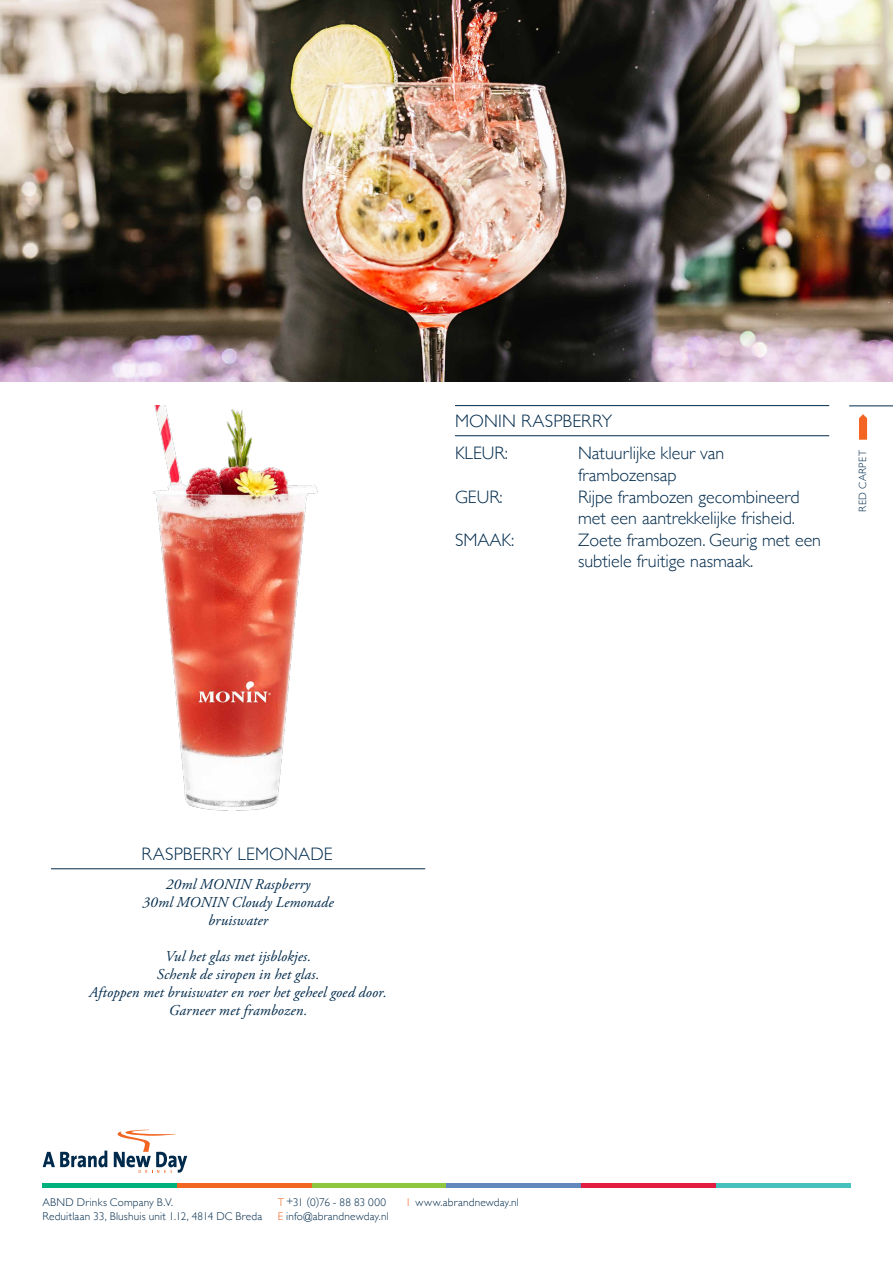
<style>
.page{position:relative;width:893px;height:1263px;background:#fff}
.page>*{position:absolute;margin:0;border:0;box-sizing:border-box;transform-origin:0 0}
.t1{font:300 18px/21.6px "Gill Sans";color:#002a4b}
.t2{font:italic 15px/18px "Adobe Garamond Pro";letter-spacing:.01em;color:#002a4b;text-align:center}
.t3{font:300 11.25px/13.5px "Gill Sans";letter-spacing:.015em;color:#002a4b}
.t4{font:300 10.5px "Gill Sans";letter-spacing:.03em;color:#002a4b}
.s1{color:#f26522}
</style>
<div class="page">
<div style="left:43px;top:1183px;width:134px;height:5px;background:#00b07d"></div>
<div style="left:177px;top:1183px;width:135px;height:5px;background:#f26522"></div>
<div style="left:312px;top:1183px;width:134px;height:5px;background:#8dc63f"></div>
<div style="left:446px;top:1183px;width:135px;height:5px;background:#6189be"></div>
<div style="left:581px;top:1183px;width:135px;height:5px;background:#e31d42"></div>
<div style="left:716px;top:1183px;width:134px;height:5px;background:#46c1be"></div>
<svg style="left:43px;top:1150px;width:64px;height:17px"></svg>
<svg style="left:114px;top:1130px;width:73px;height:43px"></svg>
<img style="left:0;top:0;width:893px;height:381px">
<img style="left:153px;top:406px;width:165px;height:405px">
<hr style="left:455px;top:405px;width:374px;height:1px;background:#002a4b">
<hr style="left:455px;top:435px;width:374px;height:1px;background:#002a4b">
<hr style="left:51px;top:868px;width:374px;height:1px;background:#002a4b">
<hr style="left:849px;top:406px;width:44px;height:1px;background:#002a4b">
<svg style="left:859px;top:414px;width:8px;height:26px"></svg>
<p class="t1" style="left:455px;top:404px;width:159px;line-height:32.2px">MONIN RASPBERRY<br>KLEUR:</p>
<p class="t1" style="left:578px;top:442px;width:148px">Natuurlijke kleur van frambozensap</p>
<p class="t1" style="left:455px;top:485px;width:49px">GEUR:</p>
<p class="t1" style="left:578px;top:485px;width:223px">Rijpe frambozen gecombineerd met een aantrekkelijke frisheid.</p>
<p class="t1" style="left:455px;top:528px;width:61px">SMAAK:</p>
<p class="t1" style="left:578px;top:528px;width:245px">Zoete frambozen. Geurig met een subtiele fruitige nasmaak.</p>
<p class="t4" style="left:854px;top:512px;width:63px;rotate:-90deg">RED CARPET</p>
<p class="t1" style="left:141px;top:842px;width:193px">RASPBERRY LEMONADE</p>
<p class="t2" style="left:143px;top:875px;width:193px">20ml MONIN Raspberry<br>30ml MONIN Cloudy Lemonade bruiswater</p>
<p class="t2" style="left:89px;top:947px;width:299px">Vul het glas met ijsblokjes.<br>Schenk de siropen in het glas.<br>Aftoppen met bruiswater en roer het geheel goed door.<br>Garneer met frambozen.</p>
<p class="t3" style="left:278px;top:1195px;width:113px"><span class="s1">T</span> +31 (0)76 - 88 83 000<br><span class="s1">E</span> info@abrandnewday.nl</p>
<p class="t3" style="left:43px;top:1195px;width:132px">ABND Drinks Company B.V.</p>
<p class="t3" style="left:407px;top:1195px;width:114px"><span class="s1">I</span> www.abrandnewday.nl</p>
<p class="t3" style="left:43px;top:1209px;width:221px">Reduitlaan 33, Blushuis unit 1.12, 4814 DC Breda</p>
</div>
